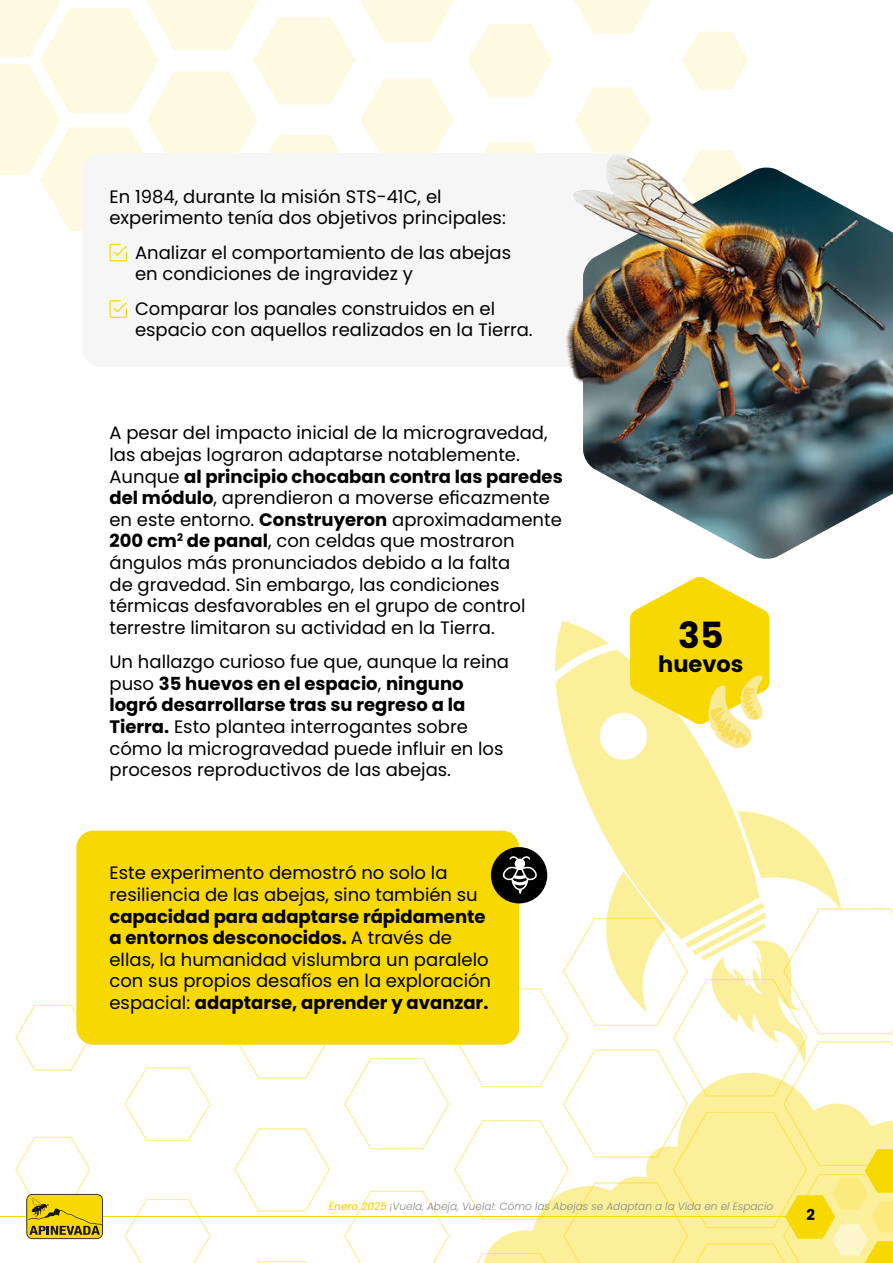
<style>
.page{position:relative;width:893px;height:1263px;background:#fff}
.page>*{position:absolute;margin:0;border:0;box-sizing:border-box;transform-origin:0 0}
.t1{font:700 36px "Poppins";color:#000}
.t2{font:700 22.5px "Poppins";color:#000}
.t3{font:18px/21.6px "Poppins";color:#000}
.t4{font:700 15px "Poppins";color:#000}
.t5{font:italic 300 10.5px "Poppins";color:#878786}
.s1{font-weight:700}
.s2{font-weight:500;color:#f7d800}
</style>
<div class="page">
<svg style="left:238px;top:1045px;width:88px;height:22px"></svg>
<svg style="left:124px;top:1086px;width:11px;height:36px"></svg>
<svg style="left:124px;top:1218px;width:11px;height:36px"></svg>
<svg style="left:15px;top:1005px;width:72px;height:66px"></svg>
<svg style="left:574px;top:0;width:77px;height:34px"></svg>
<svg style="left:682px;top:32px;width:66px;height:57px"></svg>
<svg style="left:361px;top:0;width:93px;height:42px"></svg>
<svg style="left:468px;top:24px;width:84px;height:73px"></svg>
<svg style="left:0;top:0;width:355px;height:231px"></svg>
<svg style="left:361px;top:79px;width:93px;height:74px"></svg>
<svg style="left:483px;top:142px;width:53px;height:11px"></svg>
<svg style="left:574px;top:88px;width:77px;height:48px"></svg>
<svg style="left:555px;top:621px;width:54px;height:51px"></svg>
<svg style="left:556px;top:649px;width:176px;height:158px;fill:#fbef9a"></svg>
<svg style="left:135px;top:1067px;width:195px;height:196px"></svg>
<div style="left:76px;top:831px;width:443px;height:214px;background:#f7d800;border-radius:17px"></div>
<div style="left:83px;top:153px;width:555px;height:214px;background:#f6f6f6;border-radius:18px"></div>
<img style="left:587px;top:462px;width:306px;height:97px">
<img style="left:536px;top:136px;width:357px;height:326px">
<svg style="left:109px;top:244px;width:18px;height:17px"></svg>
<svg style="left:109px;top:300px;width:18px;height:18px"></svg>
<svg style="left:630px;top:577px;width:139px;height:171px"></svg>
<svg style="left:344px;top:807px;width:549px;height:456px"></svg>
<hr style="left:0;top:1216px;width:796px;height:1px;background:#f7d800">
<svg style="left:15px;top:1136px;width:88px;height:104px"></svg>
<p class="t3" style="left:109px;top:186px;width:398px">En 1984, durante la misión STS-41C, el experimento tenía dos objetivos principales:</p>
<p class="t3" style="left:135px;top:242px;width:378px">Analizar el comportamiento de las abejas en condiciones de ingravidez y</p>
<p class="t3" style="left:135px;top:298px;width:399px">Comparar los panales construidos en el espacio con aquellos realizados en la Tierra.</p>
<p class="t3" style="left:109px;top:422px;width:455px">A pesar del impacto inicial de la microgravedad, las abejas lograron adaptarse notablemente.<br>Aunque <span class="s1">al principio chocaban contra las paredes del módulo</span>, aprendieron a moverse eficazmente en este entorno. <span class="s1">Construyeron</span> aproximadamente <span class="s1">200 cm</span><sup>2</sup> <span class="s1">de panal</span>, con celdas que mostraron ángulos más pronunciados debido a la falta<br>de gravedad. Sin embargo, las condiciones térmicas desfavorables en el grupo de control terrestre limitaron su actividad en la Tierra.</p>
<p class="t3" style="left:109px;top:651px;width:401px">Un hallazgo curioso fue que, aunque la reina puso <span class="s1">35 huevos en el espacio</span>, <span class="s1">ninguno logró desarrollarse tras su regreso a la Tierra.</span> Esto plantea interrogantes sobre cómo la microgravedad puede influir en los procesos reproductivos de las abejas.</p>
<p class="t3" style="left:109px;top:862px;width:383px">Este experimento demostró no solo la resiliencia de las abejas, sino también su <span class="s1">capacidad para adaptarse rápidamente a entornos desconocidos.</span> A través de ellas, la humanidad vislumbra un paralelo con sus propios desafíos en la exploración espacial: <span class="s1">adaptarse, aprender y avanzar.</span></p>
<p class="t1" style="left:678px;top:615px;width:47px">35</p>
<p class="t2" style="left:658px;top:651px;width:87px">huevos</p>
<p class="t5" style="left:329px;top:1200px;width:446px"><span class="s2">Enero 2025</span> ¡Vuela, Abeja, Vuela!: Cómo las Abejas se Adaptan a la Vida en el Espacio</p>
<p class="t4" style="left:806px;top:1206px;width:10px">2</p>
</div>
